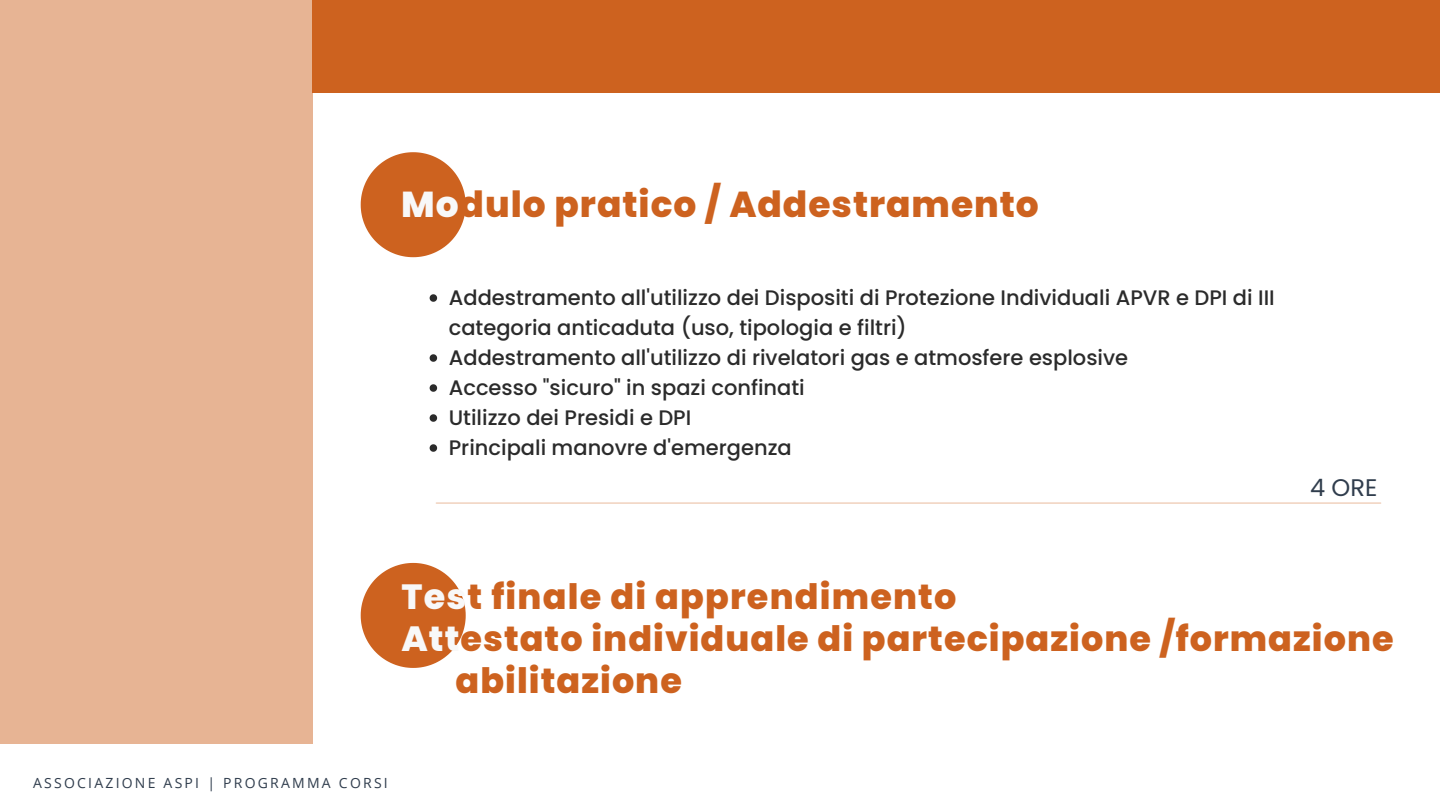
<style>
.page{position:relative;width:1440px;height:810px;background:#fff}
.page>*{position:absolute;margin:0;border:0;box-sizing:border-box;transform-origin:0 0}
.t1{font:800 36px "Poppins";letter-spacing:.025em;color:#cd621f}
.t2{font:800 35px "Poppins";letter-spacing:.03em;color:#cd621f}
.t3{font:24px "Poppins";color:#303d4d}
.t4{font:500 21px/30px "Poppins";color:#2b2b2b}
.t5{font:14px "Open Sans";letter-spacing:.16em;color:#303d4d}
.s1{color:#f8f8f8}
</style>
<div class="page">
<svg style="left:361px;top:152px;width:105px;height:105px"></svg>
<div style="left:0;top:0;width:313px;height:743px;background:#e7b494"></div>
<svg style="left:430px;top:294px;width:7px;height:8px"></svg>
<svg style="left:430px;top:354px;width:7px;height:8px"></svg>
<svg style="left:430px;top:384px;width:7px;height:8px"></svg>
<svg style="left:430px;top:414px;width:7px;height:8px"></svg>
<svg style="left:430px;top:444px;width:7px;height:8px"></svg>
<hr style="left:436px;top:502px;width:945px;height:2px;background:#cd621f">
<div style="left:313px;top:0;width:1127px;height:93px;background:#cd621f"></div>
<svg style="left:361px;top:563px;width:105px;height:105px"></svg>
<h1 class="t1" style="left:401px;top:179px;width:639px"><span class="s1">Mo</span>dulo pratico / Addestramento</h1>
<p class="t4" style="left:449px;top:282px;width:827px">Addestramento all'utilizzo dei Dispositi di Protezione Individuali APVR e DPI di III categoria anticaduta (uso, tipologia e filtri)<br>Addestramento all'utilizzo di rivelatori gas e atmosfere esplosive<br>Accesso "sicuro" in spazi confinati<br>Utilizzo dei Presidi e DPI<br>Principali manovre d'emergenza</p>
<p class="t3" style="left:1310px;top:471px;width:69px">4 ORE</p>
<h2 class="t2" style="left:401px;top:572px;width:557px"><span class="s1">Tes</span>t finale di apprendimento</h2>
<h2 class="t2" style="left:401px;top:614px;width:994px"><span class="s1">Att</span>estato individuale di partecipazione /formazione</h2>
<h2 class="t2" style="left:456px;top:656px;width:228px">abilitazione</h2>
<p class="t5" style="left:33px;top:773px;width:356px">ASSOCIAZIONE ASPI | PROGRAMMA CORSI</p>
</div>
